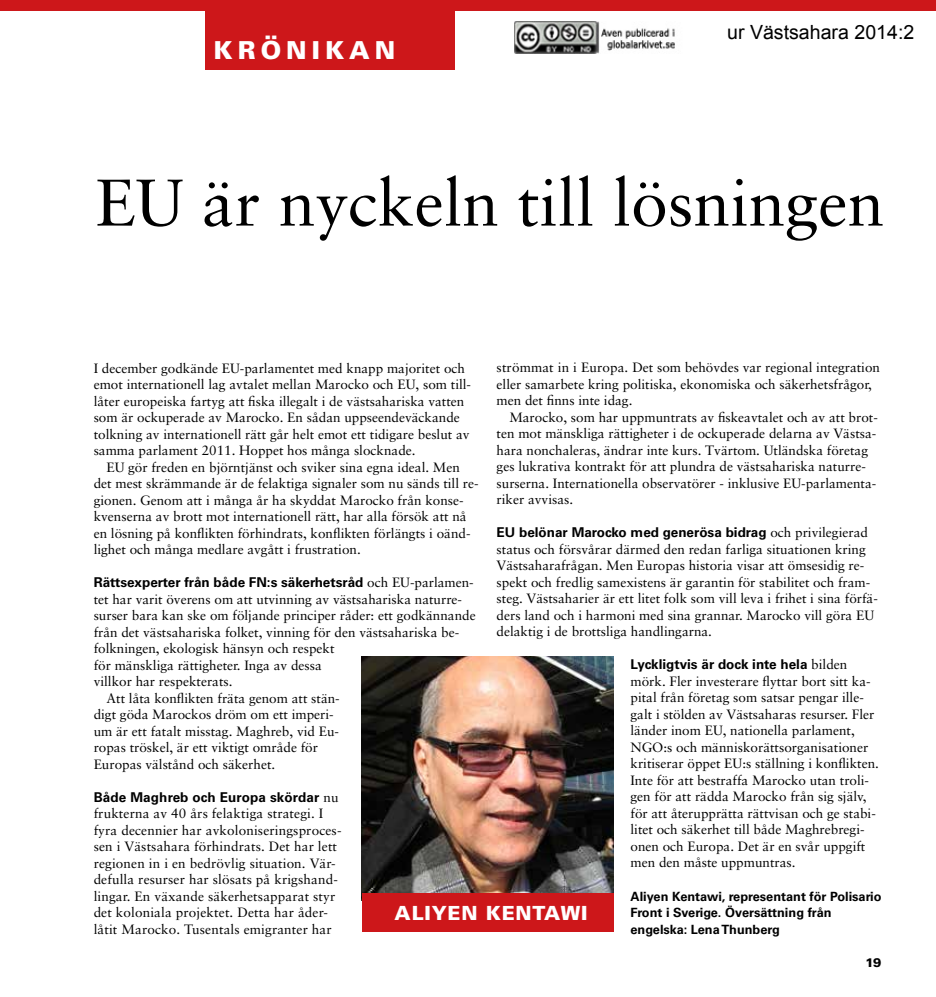
<style>
.page{position:relative;width:936px;height:997px;background:#fff}
.page>*{position:absolute;margin:0;border:0;box-sizing:border-box;transform-origin:0 0}
.t1{font:66px "Sabon";color:#000}
.t2{font:900 24.75px "Univers";letter-spacing:.2em;color:#fff}
.t3{font:19.5px "Arial";color:#000}
.t4{font:900 19.5px "Univers";letter-spacing:.04em;color:#fff}
.t5{font:13.5px/16.5px "Sabon";color:#000}
.t6{font:700 13.5px "Univers";color:#000}
.t7{font:700 12.75px/16.5px "Univers";color:#000}
.t8{font:900 12.45px "Univers";color:#000}
.s1{font-family:"Sabon";font-weight:400}
</style>
<div class="page">
<div style="left:205px;top:10px;width:249px;height:59px;background:#cd171a"></div>
<img style="left:361px;top:656px;width:252px;height:244px">
<div style="left:362px;top:893px;width:251px;height:39px;background:#cd171a"></div>
<div style="left:0;top:0;width:936px;height:11px;background:#cd171a"></div>
<img style="left:515px;top:21px;width:160px;height:33px">
<h2 class="t2" style="left:214px;top:35px;width:183px">KRÖNIKAN</h2>
<h3 class="t3" style="left:727px;top:19px;width:189px">ur Västsahara 2014:2</h3>
<h1 class="t1" style="left:95px;top:163px;width:790px">EU är nyckeln till lösningen</h1>
<p class="t5" style="left:496px;top:359px;width:385px">strömmat in i Europa. Det som behövdes var regional integration eller samarbete kring politiska, ekonomiska och säkerhetsfrågor, men det finns inte idag.</p>
<p class="t5" style="left:496px;top:409px;width:383px;text-indent:13px">Marocko, som har uppmuntrats av fiskeavtalet och av att brot&shy;ten mot mänskliga rättigheter i de ockuperade delarna av Västsa&shy;hara nonchaleras, ändrar inte kurs. Tvärtom. Utländska företag ges lukrativa kontrakt för att plundra de västsahariska naturre&shy;surserna. Internationella observatörer - inklusive EU-parlamenta&shy;riker avvisas.</p>
<p class="t6" style="left:496px;top:525px;width:373px">EU belönar Marocko med generösa bidrag <span class="s1">och privilegierad</span></p>
<p class="t5" style="left:496px;top:541px;width:383px">status och försvårar därmed den redan farliga situationen kring Västsaharafrågan. Men Europas historia visar att ömsesidig re&shy;spekt och fredlig samexistens är garantin för stabilitet och fram&shy;steg. Västsaharier är ett litet folk som vill leva i frihet i sina förfä&shy;ders land och i harmoni med sina grannar. Marocko vill göra EU delaktig i de brottsliga handlingarna.</p>
<p class="t6" style="left:630px;top:657px;width:218px">Lyckligtvis är dock inte hela <span class="s1">bilden</span></p>
<p class="t5" style="left:630px;top:673px;width:250px">mörk. Fler investerare flyttar bort sitt ka&shy;pital från företag som satsar pengar ille&shy;galt i stölden av Västsaharas resurser. Fler länder inom EU, nationella parlament, NGO:s och människorättsorganisationer kritiserar öppet EU:s ställning i konflikten.<br>Inte för att bestraffa Marocko utan troli&shy;gen för att rädda Marocko från sig själv, för att återupprätta rättvisan och ge stabi&shy;litet och säkerhet till både Maghrebregi&shy;onen och Europa. Det är en svår uppgift men den måste uppmuntras.</p>
<p class="t7" style="left:630px;top:888px;width:252px">Aliyen Kentawi, representant för Polisario<br>Front i Sverige. Översättning från engelska: Lena Thunberg</p>
<p class="t5" style="left:94px;top:359px;width:379px">I december godkände EU-parlamentet med knapp majoritet och emot internationell lag avtalet mellan Marocko och EU, som til - låter europeiska fartyg att fiska illegalt i de västsahariska vatten som är ockuperade av Marocko. En sådan uppseendeväckande tolkning av internationell rätt går helt emot ett tidigare beslut av samma parlament 2011. Hoppet hos många slocknade.</p>
<p class="t5" style="left:94px;top:458px;width:386px;text-indent:13px">EU gör freden en björntjänst och sviker sina egna ideal. Men det mest skrämmande är de felaktiga signaler som nu sänds till re&shy;gionen. Genom att i många år ha skyddat Marocko från konse&shy;kvenserna av brott mot internationell rätt, har alla försök att nå en lösning på konflikten förhindrats, konflikten förlängts i oänd&shy;lighet och många medlare avgått i frustration.</p>
<p class="t6" style="left:94px;top:574px;width:381px">Rättsexperter från både FN:s säkerhetsråd <span class="s1">och EU-parlamen-</span></p>
<p class="t5" style="left:94px;top:590px;width:370px">tet har varit överens om att utvinning av västsahariska naturre-</p>
<p class="t5" style="left:94px;top:607px;width:383px">surser bara kan ske om följande principer råder: ett godkännande</p>
<p class="t5" style="left:94px;top:623px;width:367px">från det västsahariska folket, vinning för den västsahariska be-</p>
<p class="t5" style="left:94px;top:640px;width:242px">folkningen, ekologisk hänsyn och respekt</p>
<p class="t5" style="left:94px;top:656px;width:230px">för mänskliga rättigheter. Inga av dessa</p>
<p class="t5" style="left:94px;top:673px;width:140px">villkor har respekterats.</p>
<p class="t5" style="left:106px;top:689px;width:235px">Att låta konflikten fräta genom att stän-</p>
<p class="t5" style="left:94px;top:706px;width:242px">digt göda Marockos dröm om ett imperi-</p>
<p class="t5" style="left:94px;top:722px;width:247px">um är ett fatalt misstag. Maghreb, vid Eu-</p>
<p class="t5" style="left:94px;top:739px;width:226px">ropas tröskel, är ett viktigt område för</p>
<p class="t5" style="left:94px;top:755px;width:183px">Europas välstånd och säkerhet.</p>
<p class="t6" style="left:94px;top:789px;width:246px">Både Maghreb och Europa skördar <span class="s1">nu</span></p>
<p class="t5" style="left:94px;top:805px;width:249px">frukterna av 40 års felaktiga strategi. I fyra decennier har avkoloniseringsproces&shy;sen i Västsahara förhindrats. Det har lett regionen in i en bedrövlig situation. Vär&shy;defulla resurser har slösats på krigshand&shy;lingar. En växande säkerhetsapparat styr det koloniala projektet. Detta har åder&shy;låtit Marocko. Tusentals emigranter har</p>
<h3 class="t4" style="left:394px;top:900px;width:194px">ALIYEN KENTAWI</h3>
<p class="t8" style="left:865px;top:955px;width:18px">19</p>
</div>
